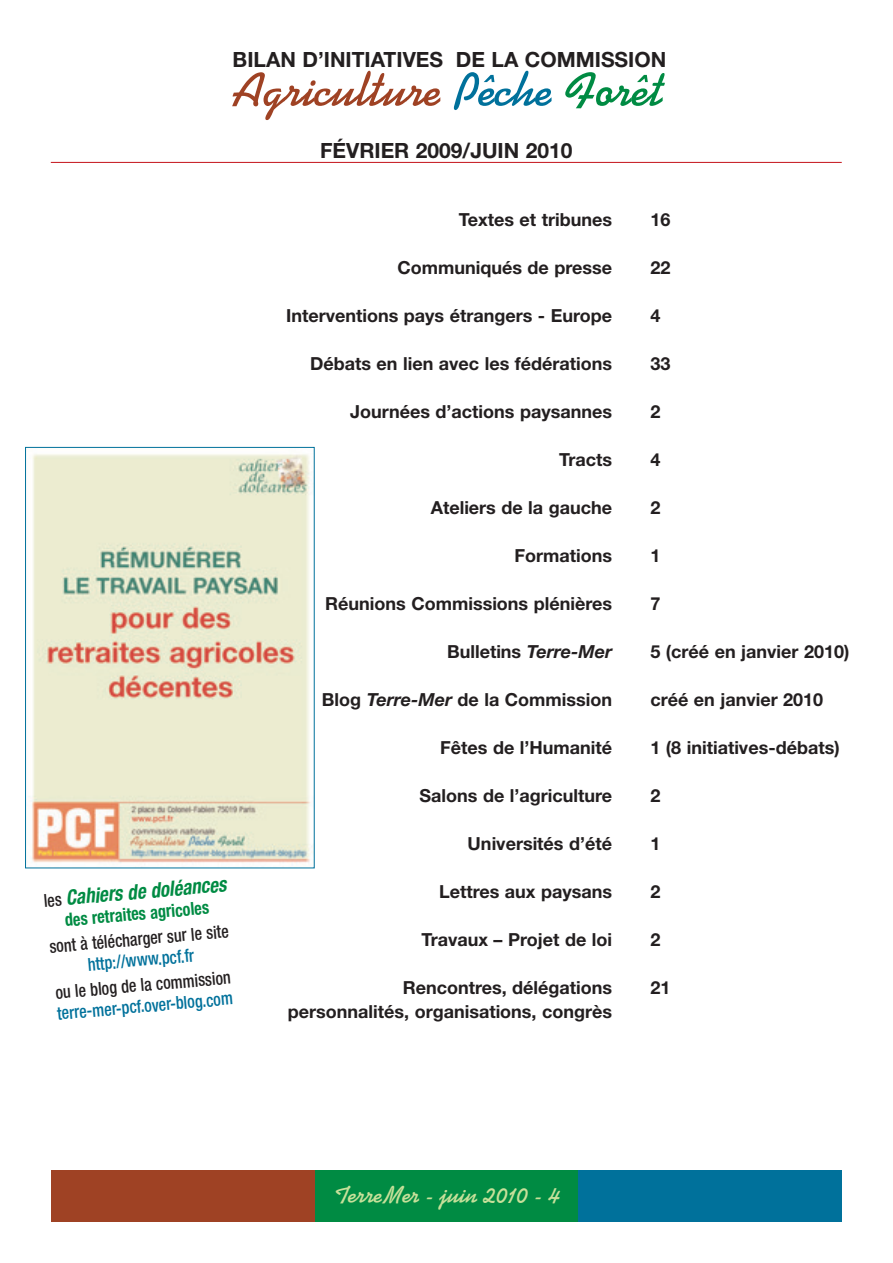
<style>
.page{position:relative;width:893px;height:1263px;background:#fff}
.page>*{position:absolute;margin:0;border:0;box-sizing:border-box;transform-origin:0 0}
.t1{font:700 54px "Swing";color:#9f4224}
.t2{font:700 27px "Swing";color:#c7e09a}
.t3{font:700 21px "Helvetica Neue";color:#231f20}
.t4{font:italic 700 condensed 21px "Helvetica Neue";color:#008b43;scale:.9 1}
.t5{font:700 18px/24px "Helvetica Neue";color:#231f20;text-align:right}
.t6{font:500 condensed 18px "Helvetica Neue";color:#231f20;scale:.9 1}
.t7{font:500 condensed 18px "Helvetica Neue";color:#00719b;scale:.9 1}
.t8{font:700 condensed 18px "Helvetica Neue";color:#008b43;scale:.9 1}
.s1{color:#00719b}
.s2{color:#008b43}
.s3{font-weight:500;font-style:normal;font-size:18px;color:#231f20}
.s4{font-style:italic}
</style>
<div class="page">
<div style="left:314px;top:1170px;width:264px;height:51px;background:#008b43"></div>
<div style="left:51px;top:1170px;width:263px;height:51px;background:#9f4224"></div>
<div style="left:578px;top:1170px;width:264px;height:51px;background:#00719b"></div>
<hr style="left:51px;top:162px;width:791px;height:1px;background:#c4121a">
<img style="left:31px;top:454px;width:281px;height:411px">
<div style="left:25px;top:447px;width:289px;height:421px;border:1px solid #00719b"></div>
<p class="t3" style="left:233px;top:52px;width:435px">BILAN D’INITIATIVES DE LA COMMISSION</p>
<h1 class="t1" style="left:230px;top:66px;width:433px">Agriculture <span class="s1">Pêche</span> <span class="s2">Forêt</span></h1>
<p class="t3" style="left:320px;top:143px;width:254px">FÉVRIER 2009/JUIN 2010</p>
<p class="t4" style="left:43px;top:892px;width:205px;rotate:-5deg"><span class="s3">les</span> Cahiers de doléances</p>
<p class="t8" style="left:64px;top:913px;width:162px;rotate:-5deg">des retraites agricoles</p>
<p class="t6" style="left:49px;top:940px;width:201px;rotate:-5deg">sont à télécharger sur le site</p>
<p class="t7" style="left:87px;top:958px;width:120px;rotate:-5deg">http://www.pcf.fr</p>
<p class="t6" style="left:55px;top:986px;width:197px;rotate:-5deg">ou le blog de la commission</p>
<p class="t7" style="left:57px;top:1007px;width:197px;rotate:-5deg">terre-mer-pcf.over-blog.com</p>
<p class="t5" style="left:459px;top:209px;width:155px">Textes et tribunes</p>
<p class="t5" style="left:398px;top:257px;width:216px">Communiqués de presse</p>
<p class="t5" style="left:286px;top:305px;width:327px">Interventions pays étrangers - Europe</p>
<p class="t5" style="left:310px;top:353px;width:304px">Débats en lien avec les fédérations</p>
<p class="t5" style="left:350px;top:401px;width:263px">Journées d’actions paysannes</p>
<p class="t5" style="left:559px;top:449px;width:55px">Tracts</p>
<p class="t5" style="left:431px;top:497px;width:183px">Ateliers de la gauche</p>
<p class="t5" style="left:514px;top:545px;width:99px">Formations</p>
<p class="t5" style="left:325px;top:593px;width:288px">Réunions Commissions plénières</p>
<p class="t5" style="left:447px;top:641px;width:167px">Bulletins <span class="s4">Terre-Mer</span></p>
<p class="t5" style="left:322px;top:689px;width:292px">Blog <span class="s4">Terre-Mer</span> de la Commission</p>
<p class="t5" style="left:440px;top:737px;width:173px">Fêtes de l’Humanité</p>
<p class="t5" style="left:420px;top:785px;width:194px">Salons de l’agriculture</p>
<p class="t5" style="left:468px;top:833px;width:146px">Universités d’été</p>
<p class="t5" style="left:439px;top:881px;width:175px">Lettres aux paysans</p>
<p class="t5" style="left:421px;top:929px;width:192px">Travaux – Projet de loi</p>
<p class="t5" style="left:288px;top:977px;width:326px">Rencontres, délégations personnalités, organisations, congrès</p>
<p class="t5" style="left:650px;top:209px;width:22px">16</p>
<p class="t5" style="left:650px;top:257px;width:22px">22</p>
<p class="t5" style="left:650px;top:305px;width:12px">4</p>
<p class="t5" style="left:650px;top:353px;width:22px">33</p>
<p class="t5" style="left:650px;top:401px;width:12px">2</p>
<p class="t5" style="left:650px;top:449px;width:12px">4</p>
<p class="t5" style="left:650px;top:497px;width:12px">2</p>
<p class="t5" style="left:650px;top:545px;width:12px">1</p>
<p class="t5" style="left:650px;top:593px;width:12px">7</p>
<p class="t5" style="left:650px;top:641px;width:201px">5 (créé en janvier 2010)</p>
<p class="t5" style="left:650px;top:689px;width:174px">créé en janvier 2010</p>
<p class="t5" style="left:650px;top:737px;width:191px">1 (8 initiatives-débats)</p>
<p class="t5" style="left:650px;top:785px;width:12px">2</p>
<p class="t5" style="left:650px;top:833px;width:12px">1</p>
<p class="t5" style="left:650px;top:881px;width:12px">2</p>
<p class="t5" style="left:650px;top:929px;width:12px">2</p>
<p class="t5" style="left:650px;top:977px;width:22px">21</p>
<h2 class="t2" style="left:332px;top:1183px;width:230px">TerreMer - juin 2010 - 4</h2>
</div>
